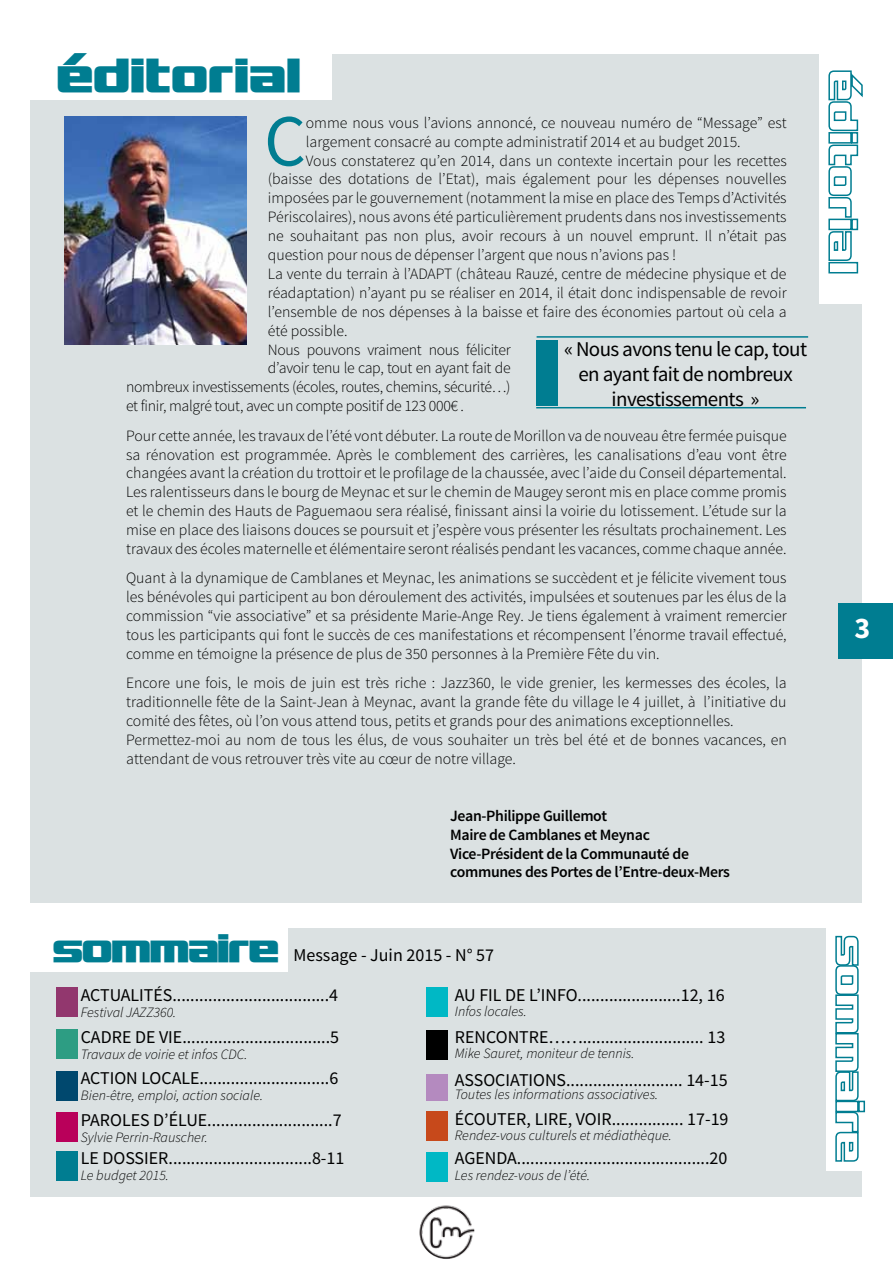
<style>
.page{position:relative;width:893px;height:1263px;background:#fff}
.page>*{position:absolute;margin:0;border:0;box-sizing:border-box;transform-origin:0 0}
.t1{font:73.35px "Source Sans Pro";color:#007d91}
.t2{font:700 45px "Interceptor";letter-spacing:.04em;color:#007d91}
.t3{font:700 37.5px "Interceptor";color:#007d91}
.t4{font:700 30px "Source Sans Pro";color:#fff}
.t5{font:21px/25.2px "Source Sans Pro";letter-spacing:-.03em;color:#000;text-align:center}
.t6{font:18px "Source Sans Pro";color:#000}
.t7{font:300 15.75px/18.9px "Source Sans Pro";color:#000;text-align:justify}
.t8{font:300 15.75px "Source Sans Pro";letter-spacing:-.02em;color:#000}
.t9{font:600 15.75px/18.9px "Source Sans Pro";letter-spacing:-.02em;color:#000}
.t10{font:italic 300 14.25px "Source Sans Pro";color:#000}
</style>
<div class="page">
<div style="left:30px;top:54px;width:832px;height:848px;background:#dbe1e2"></div>
<div style="left:819px;top:44px;width:54px;height:260px;background:#fff"></div>
<div style="left:30px;top:928px;width:832px;height:269px;background:#dbe1e2"></div>
<div style="left:839px;top:604px;width:54px;height:55px;background:#007d91"></div>
<img style="left:65px;top:117px;width:182px;height:228px">
<svg style="left:828px;top:70px;width:35px;height:192px"></svg>
<div style="left:828px;top:262px;width:30px;height:11px;border:2px solid #007d91"></div>
<div style="left:25px;top:46px;width:307px;height:54px;background:#fff"></div>
<div style="left:27px;top:918px;width:261px;height:54px;background:#fff"></div>
<div style="left:826px;top:909px;width:54px;height:261px;background:#fff"></div>
<svg style="left:835px;top:935px;width:31px;height:227px"></svg>
<hr style="left:537px;top:336px;width:271px;height:2px;background:#007d91">
<hr style="left:536px;top:407px;width:270px;height:1px;background:#007d91">
<div style="left:537px;top:340px;width:21px;height:65px;background:#007d91"></div>
<div style="left:57px;top:987px;width:21px;height:30px;background:#92376e"></div>
<div style="left:57px;top:1029px;width:21px;height:30px;background:#2d9d83"></div>
<div style="left:57px;top:1112px;width:21px;height:30px;background:#b9005a"></div>
<div style="left:57px;top:1151px;width:21px;height:29px;background:#007d91"></div>
<div style="left:426px;top:987px;width:22px;height:30px;background:#00b8c5"></div>
<div style="left:426px;top:1074px;width:22px;height:26px;background:#b48abf"></div>
<div style="left:426px;top:1030px;width:22px;height:30px;background:#000"></div>
<div style="left:426px;top:1111px;width:22px;height:30px;background:#c7491b"></div>
<div style="left:426px;top:1152px;width:22px;height:29px;background:#00b8c5"></div>
<img style="left:419px;top:1203px;width:55px;height:56px;border-radius:28px">
<div style="left:57px;top:1071px;width:21px;height:29px;background:#00486e"></div>
<h2 class="t2" style="left:58px;top:45px;width:244px">éditorial</h2>
<h1 class="t1" style="left:264px;top:96px;width:43px">C</h1>
<p class="t7" style="left:306px;top:113px;width:482px">omme nous vous l’avions annoncé, ce nouveau numéro de “Message” est</p>
<p class="t7" style="left:306px;top:132px;width:436px">largement consacré au compte administratif 2014 et au budget 2015.</p>
<p class="t7" style="left:306px;top:151px;width:482px">Vous constaterez qu’en 2014, dans un contexte incertain pour les recettes</p>
<p class="t7" style="left:268px;top:170px;width:520px">(baisse des dotations de l’Etat), mais également pour les dépenses nouvelles</p>
<p class="t7" style="left:268px;top:189px;width:520px">imposées par le gouvernement (notamment la mise en place des Temps d’Activités</p>
<p class="t7" style="left:268px;top:208px;width:520px">Périscolaires), nous avons été particulièrement prudents dans nos investissements</p>
<p class="t7" style="left:268px;top:226px;width:520px">ne souhaitant pas non plus, avoir recours à un nouvel emprunt. Il n’était pas</p>
<p class="t7" style="left:268px;top:245px;width:410px">question pour nous de dépenser l’argent que nous n’avions pas !</p>
<p class="t7" style="left:268px;top:264px;width:520px">La vente du terrain à l’ADAPT (château Rauzé, centre de médecine physique et de</p>
<p class="t7" style="left:268px;top:283px;width:520px">réadaptation) n’ayant pu se réaliser en 2014, il était donc indispensable de revoir</p>
<p class="t7" style="left:268px;top:302px;width:520px">l’ensemble de nos dépenses à la baisse et faire des économies partout où cela a</p>
<p class="t7" style="left:268px;top:321px;width:81px">été possible.</p>
<p class="t8" style="left:268px;top:340px;width:244px">Nous pouvons vraiment nous féliciter</p>
<p class="t8" style="left:268px;top:359px;width:244px">d’avoir tenu le cap, tout en ayant fait de</p>
<p class="t8" style="left:126px;top:377px;width:386px">nombreux investissements (écoles, routes, chemins, sécurité…)</p>
<p class="t8" style="left:126px;top:396px;width:339px">et finir, malgré tout, avec un compte positif de 123 000€ .</p>
<p class="t7" style="left:126px;top:426px;width:662px">Pour cette année, les travaux de l’été vont débuter. La route de Morillon va de nouveau être fermée puisque sa rénovation est programmée. Après le comblement des carrières, les canalisations d’eau vont être changées avant la création du trottoir et le profilage de la chaussée, avec l’aide du Conseil départemental.<br>Les ralentisseurs dans le bourg de Meynac et sur le chemin de Maugey seront mis en place comme promis et le chemin des Hauts de Paguemaou sera réalisé, finissant ainsi la voirie du lotissement. L’étude sur la mise en place des liaisons douces se poursuit et j’espère vous présenter les résultats prochainement. Les travaux des écoles maternelle et élémentaire seront réalisés pendant les vacances, comme chaque année.</p>
<p class="t7" style="left:126px;top:569px;width:662px">Quant à la dynamique de Camblanes et Meynac, les animations se succèdent et je félicite vivement tous les bénévoles qui participent au bon déroulement des activités, impulsées et soutenues par les élus de la commission “vie associative” et sa présidente Marie-Ange Rey. Je tiens également à vraiment remercier tous les participants qui font le succès de ces manifestations et récompensent l’énorme travail effectué, comme en témoigne la présence de plus de 350 personnes à la Première Fête du vin.</p>
<p class="t7" style="left:126px;top:674px;width:662px;text-align:left">Encore une fois, le mois de juin est très riche : Jazz360, le vide grenier, les kermesses des écoles, la traditionnelle fête de la Saint-Jean à Meynac, avant la grande fête du village le 4 juillet, à l’initiative du comité des fêtes, où l’on vous attend tous, petits et grands pour des animations exceptionnelles.<br>Permettez-moi au nom de tous les élus, de vous souhaiter un très bel été et de bonnes vacances, en attendant de vous retrouver très vite au cœur de notre village.</p>
<h3 class="t5" style="left:564px;top:336px;width:244px">« Nous avons tenu le cap, tout en ayant fait de nombreux investissements »</h3>
<p class="t9" style="left:450px;top:806px;width:281px">Jean-Philippe Guillemot<br>Maire de Camblanes et Meynac Vice-Président de la Communauté de communes des Portes de l’Entre-deux-Mers</p>
<h3 class="t3" style="left:54px;top:923px;width:227px">sommaire</h3>
<p class="t6" style="left:293px;top:944px;width:202px">Message - Juin 2015 - N° 57</p>
<p class="t6" style="left:81px;top:984px;width:259px">actualitéS...................................4</p>
<p class="t6" style="left:81px;top:1025px;width:260px">Cadre de vie.................................5</p>
<p class="t6" style="left:455px;top:984px;width:271px">Au fil de l’in fo.......................12, 16</p>
<p class="t10" style="left:455px;top:1002px;width:73px">Infos locales.</p>
<p class="t10" style="left:81px;top:1004px;width:97px">Festival JAZZ360.</p>
<p class="t10" style="left:81px;top:1046px;width:168px">Travaux de voirie et infos CDC.</p>
<p class="t6" style="left:455px;top:1025px;width:272px">RENCONTRE……........................... 13</p>
<p class="t10" style="left:455px;top:1045px;width:181px">Mike Sauret, moniteur de tennis.</p>
<p class="t6" style="left:81px;top:1067px;width:259px">ACTION LOCALE.............................6</p>
<p class="t10" style="left:81px;top:1087px;width:184px">Bien-être, emploi, action sociale.</p>
<p class="t6" style="left:455px;top:1068px;width:274px">Associations.......................... 14-15</p>
<p class="t10" style="left:455px;top:1085px;width:205px">Toutes les informations associatives.</p>
<p class="t6" style="left:81px;top:1109px;width:21px">PAROLE</p>
<p class="t6" style="left:140px;top:1109px;width:203px">S D’éluE............................7</p>
<p class="t6" style="left:455px;top:1107px;width:89px">écouter, LIRE</p>
<p class="t6" style="left:568px;top:1107px;width:18px">, VOIR</p>
<p class="t6" style="left:612px;top:1107px;width:118px">................ 17-19</p>
<p class="t10" style="left:81px;top:1129px;width:129px">Sylvie Perrin-Rauscher.</p>
<p class="t10" style="left:81px;top:1167px;width:90px">Le budget 2015.</p>
<p class="t6" style="left:81px;top:1147px;width:265px">Le dossier................................8-11</p>
<p class="t10" style="left:455px;top:1127px;width:219px">Rendez-vous culturels et médiathèque.</p>
<p class="t10" style="left:455px;top:1167px;width:137px">Les rendez-vous de l’été.</p>
<p class="t6" style="left:455px;top:1147px;width:274px">AGENDA...........................................20</p>
<h3 class="t4" style="left:855px;top:609px;width:17px">3</h3>
</div>
